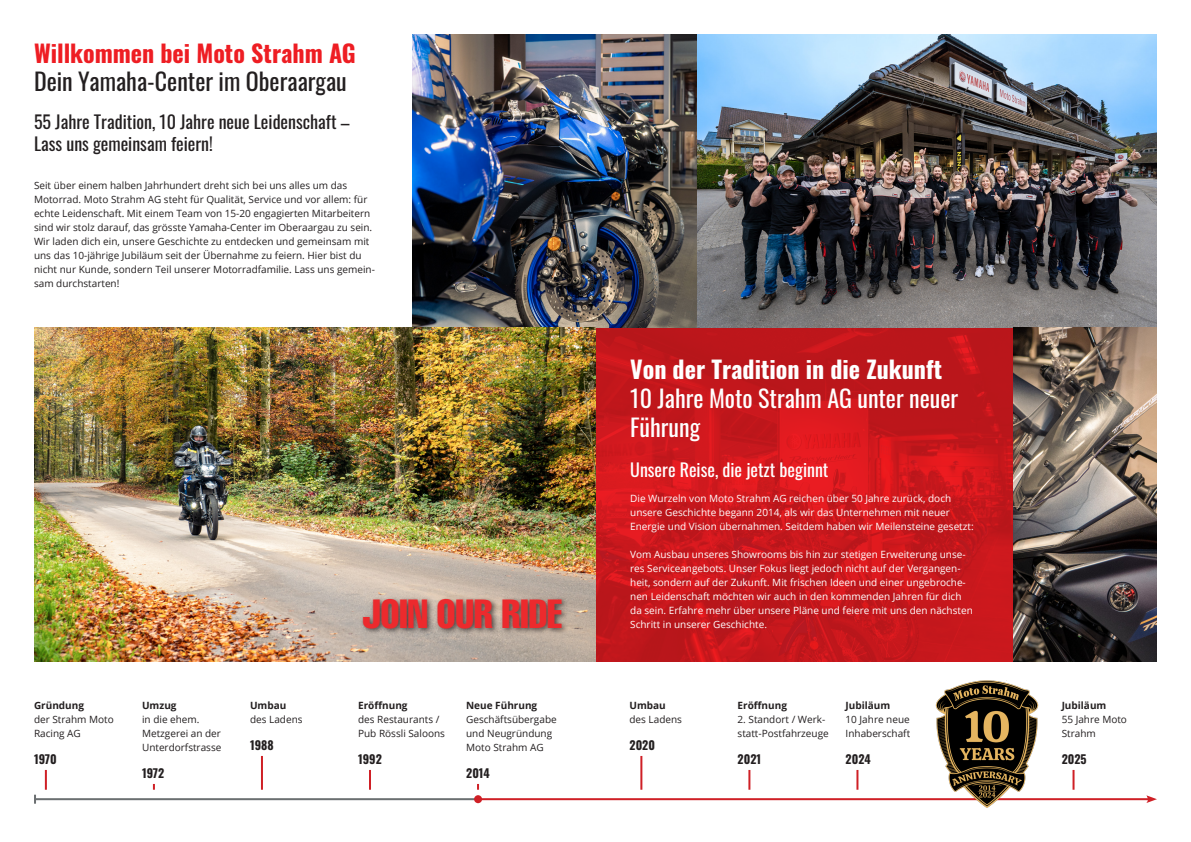
<style>
.page{position:relative;width:1191px;height:842px;background:#fff}
.page>*{position:absolute;margin:0;border:0;box-sizing:border-box;transform-origin:0 0}
.t1{font:extra-condensed 40px "Helvetica";color:#ec2a2d}
.t2{font:24px/28.8px "Oswald";color:#231f20}
.t3{font:24px/28.8px "Oswald";color:#fff}
.t4{font:700 24px "Oswald";color:#fff}
.t5{font:18px/21.6px "Oswald";color:#231f20}
.t6{font:18px "Oswald";color:#fff}
.t7{font:700 12px "Oswald";color:#231f20}
.t8{font:10px/14px "Open Sans";color:#231f20}
.t9{font:10px/14px "Open Sans";color:#fff}
.t10{font:700 10px "Open Sans";color:#231f20}
.s1{font-weight:700;color:#ee1d23}
</style>
<div class="page">
<img style="left:34px;top:327px;width:1123px;height:335px">
<hr style="left:35px;top:798px;width:443px;height:2px;background:#6b6f71">
<svg style="left:34px;top:795px;width:2px;height:9px"></svg>
<hr style="left:478px;top:798px;width:672px;height:2px;background:#cf2026">
<div style="left:474px;top:795px;width:8px;height:8px;background:#cf2026;border-radius:50%"></div>
<svg style="left:1146px;top:795px;width:11px;height:8px"></svg>
<hr style="left:45px;top:770px;width:2px;height:20px;background:#cf2026">
<svg style="left:153px;top:784px;width:2px;height:6px"></svg>
<svg style="left:595px;top:327px;width:418px;height:335px;background:#c7181d"></svg>
<img style="left:412px;top:34px;width:745px;height:293px">
<div style="left:360px;top:596px;width:209px;height:40px;background:#231f20;opacity:.75"></div>
<hr style="left:261px;top:756px;width:2px;height:34px;background:#cf2026">
<hr style="left:369px;top:770px;width:2px;height:20px;background:#cf2026">
<svg style="left:477px;top:784px;width:2px;height:6px"></svg>
<hr style="left:640px;top:756px;width:2px;height:34px;background:#cf2026">
<hr style="left:748px;top:770px;width:2px;height:20px;background:#cf2026">
<hr style="left:856px;top:770px;width:2px;height:20px;background:#cf2026">
<hr style="left:1072px;top:770px;width:2px;height:20px;background:#cf2026">
<img style="left:934px;top:680px;width:105px;height:128px">
<p class="t2" style="left:34px;top:36px;width:323px"><span class="s1">Willkommen bei Moto Strahm AG<br></span>Dein Yamaha-Center im Oberaargau</p>
<p class="t5" style="left:34px;top:109px;width:317px">55 Jahre Tradition, 10 Jahre neue Leidenschaft –<br>Lass uns gemeinsam feiern!</p>
<p class="t8" style="left:34px;top:178px;width:342px">Seit über einem halben Jahrhundert dreht sich bei uns alles um das Motorrad. Moto Strahm AG steht für Qualität, Service und vor allem: für echte Leidenschaft. Mit einem Team von 15-20 engagierten Mitarbeitern sind wir stolz darauf, das grösste Yamaha-Center im Oberaargau zu sein.<br>Wir laden dich ein, unsere Geschichte zu entdecken und gemeinsam mit uns das 10-jährige Jubiläum seit der Übernahme zu feiern. Hier bist du nicht nur Kunde, sondern Teil unserer Motorradfamilie. Lass uns gemein&shy;sam durchstarten!</p>
<p class="t10" style="left:34px;top:698px;width:52px">Gründung</p>
<p class="t8" style="left:34px;top:712px;width:81px">der Strahm Moto<br>Racing AG</p>
<p class="t7" style="left:34px;top:752px;width:24px">1970</p>
<p class="t10" style="left:142px;top:698px;width:36px">Umzug</p>
<p class="t8" style="left:142px;top:712px;width:59px">in die ehem.</p>
<p class="t8" style="left:142px;top:726px;width:80px">Metzgerei an der</p>
<p class="t8" style="left:142px;top:740px;width:81px">Unterdorfstrasse</p>
<p class="t7" style="left:142px;top:766px;width:24px">1972</p>
<p class="t10" style="left:250px;top:698px;width:38px">Umbau</p>
<p class="t8" style="left:250px;top:712px;width:54px">des Ladens</p>
<p class="t7" style="left:250px;top:738px;width:25px">1988</p>
<p class="t1" style="left:362px;top:588px;width:201px">JOIN OUR RIDE</p>
<p class="t10" style="left:358px;top:698px;width:51px">Eröffnung</p>
<p class="t8" style="left:358px;top:712px;width:88px">des Restaurants /<br>Pub Rössli Saloons</p>
<p class="t7" style="left:358px;top:752px;width:25px">1992</p>
<p class="t10" style="left:466px;top:698px;width:73px">Neue Führung</p>
<p class="t8" style="left:466px;top:712px;width:92px">Geschäftsübergabe und Neugründung<br>Moto Strahm AG</p>
<p class="t7" style="left:466px;top:766px;width:25px">2014</p>
<p class="t4" style="left:630px;top:357px;width:313px">Von der Tradition in die Zukunft</p>
<p class="t3" style="left:630px;top:381px;width:329px">10 Jahre Moto Strahm AG unter neuer<br>Führung</p>
<p class="t6" style="left:630px;top:454px;width:200px">Unsere Reise, die jetzt beginnt</p>
<p class="t9" style="left:630px;top:491px;width:345px">Die Wurzeln von Moto Strahm AG reichen über 50 Jahre zurück, doch unsere Geschichte begann 2014, als wir das Unternehmen mit neuer<br>Energie und Vision übernahmen. Seitdem haben wir Meilensteine gesetzt:</p>
<p class="t9" style="left:630px;top:547px;width:344px">Vom Ausbau unseres Showrooms bis hin zur stetigen Erweiterung unse&shy;res Serviceangebots. Unser Fokus liegt jedoch nicht auf der Vergangen&shy;heit, sondern auf der Zukunft. Mit frischen Ideen und einer ungebroche&shy;nen Leidenschaft möchten wir auch in den kommenden Jahren für dich da sein. Erfahre mehr über unsere Pläne und feiere mit uns den nächsten</p>
<p class="t9" style="left:630px;top:617px;width:138px">Schritt in unserer Geschichte.</p>
<p class="t10" style="left:629px;top:698px;width:38px">Umbau</p>
<p class="t8" style="left:629px;top:712px;width:54px">des Ladens</p>
<p class="t7" style="left:629px;top:738px;width:27px">2020</p>
<p class="t10" style="left:737px;top:698px;width:51px">Eröffnung</p>
<p class="t8" style="left:737px;top:712px;width:93px">2. Standort / Werk&shy;statt-Postfahrzeuge</p>
<p class="t10" style="left:845px;top:698px;width:46px">Jubiläum</p>
<p class="t8" style="left:845px;top:712px;width:66px">10 Jahre neue</p>
<p class="t8" style="left:845px;top:726px;width:66px">Inhaberschaft</p>
<p class="t10" style="left:1061px;top:698px;width:46px">Jubiläum</p>
<p class="t8" style="left:1061px;top:712px;width:67px">55 Jahre Moto<br>Strahm</p>
<p class="t7" style="left:737px;top:752px;width:25px">2021</p>
<p class="t7" style="left:845px;top:752px;width:27px">2024</p>
<p class="t7" style="left:1061px;top:752px;width:27px">2025</p>
</div>
